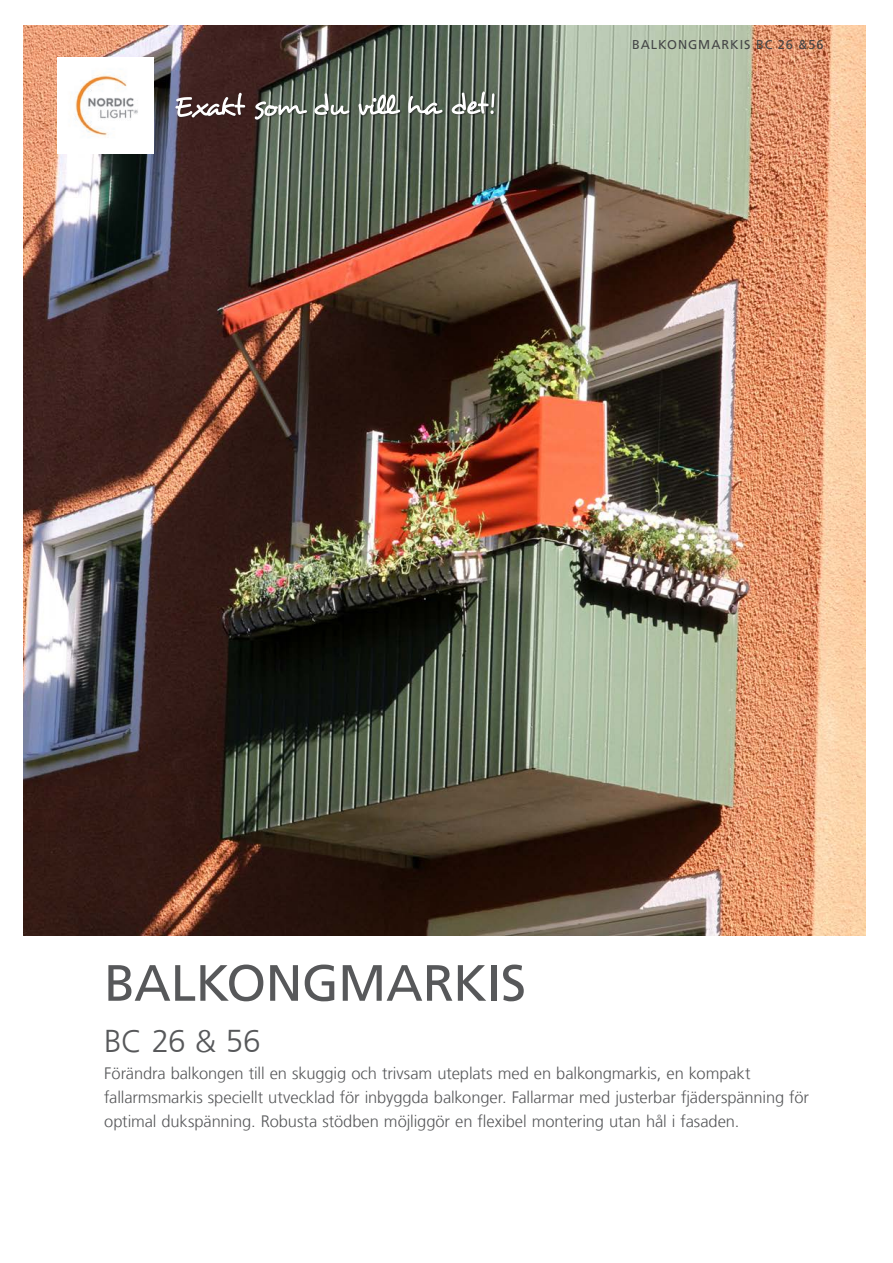
<style>
.page{position:relative;width:893px;height:1263px;background:#fff}
.page>*{position:absolute;margin:0;border:0;box-sizing:border-box;transform-origin:0 0}
.t1{font:51px "Frutiger LT";letter-spacing:-.01em;color:#57585a}
.t2{font:300 31.5px "Frutiger LT";color:#57585a}
.t3{font:300 16.5px/24px "Frutiger LT";letter-spacing:-.005em;color:#57585a}
.t4{font:12.75px "Frutiger LT";letter-spacing:.075em;color:#454647}
</style>
<div class="page">
<img style="left:23px;top:26px;width:842px;height:909px">
<div style="left:175px;top:91px;width:322px;height:31px;background:#231f20;opacity:.5"></div>
<svg style="left:175px;top:91px;width:319px;height:29px;background:#75776f"></svg>
<img style="left:57px;top:57px;width:96px;height:96px">
<p class="t4" style="left:632px;top:37px;width:193px">BALKONGMARKIS BC 26 &amp;56</p>
<p class="t1" style="left:104px;top:953px;width:423px">BALKONGMARKIS</p>
<p class="t2" style="left:104px;top:1023px;width:158px">BC 26 &amp; 56</p>
<p class="t3" style="left:104px;top:1061px;width:706px">Förändra balkongen till en skuggig och trivsam uteplats med en balkongmarkis, en kompakt fallarmsmarkis speciellt utvecklad för inbyggda balkonger. Fallarmar med justerbar fjäderspänning för optimal dukspänning. Robusta stödben möjliggör en flexibel montering utan hål i fasaden.</p>
</div>
